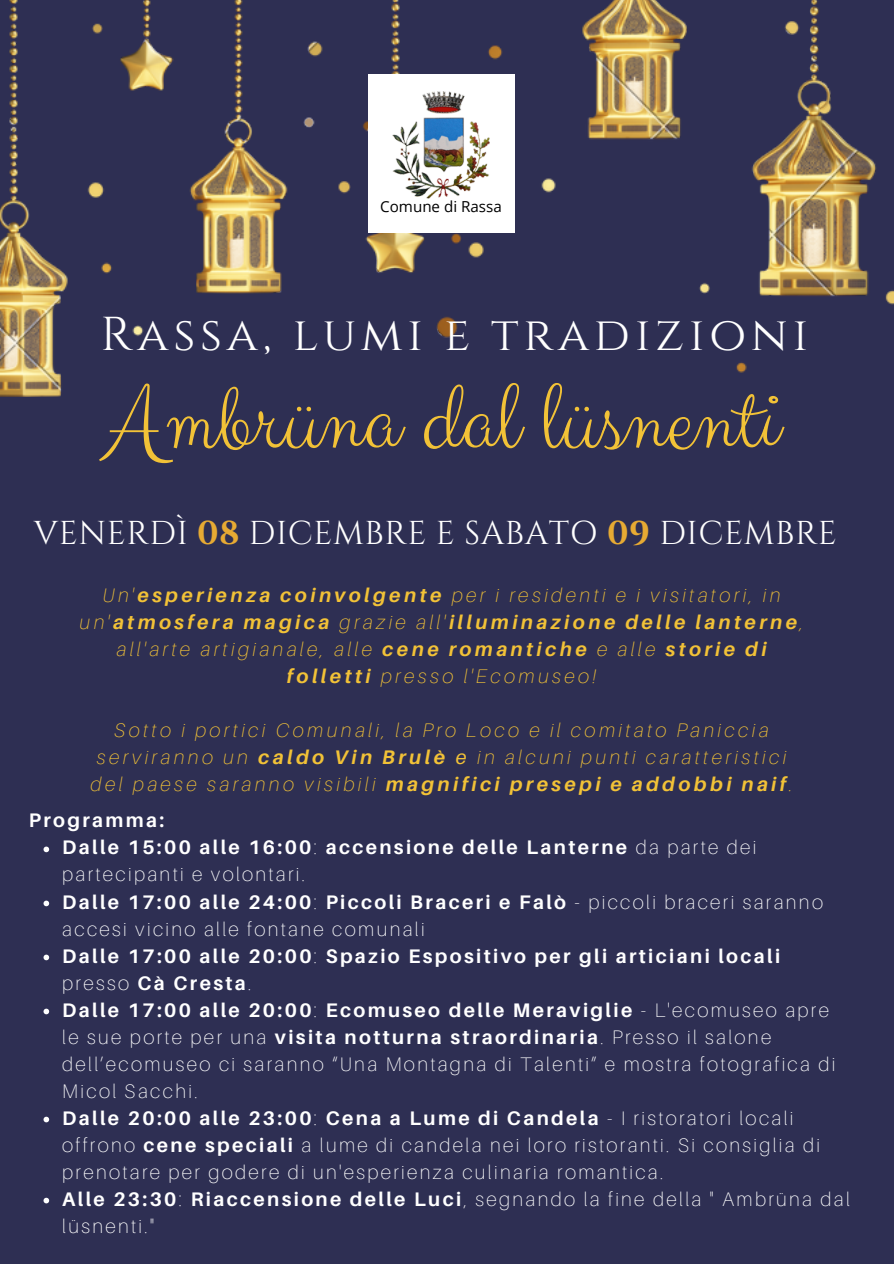
<style>
.page{position:relative;width:894px;height:1264px;background:#fff}
.page>*{position:absolute;margin:0;border:0;box-sizing:border-box;transform-origin:0 0}
.t1{font:99.75px "Clicker Script";color:#f2c237}
.t2{font:47.4px "Cinzel";letter-spacing:.1em;color:#fff}
.t3{font:33px "Cinzel";letter-spacing:.02em;color:#fff}
.t4{font:100 19.65px/27px "Aileron";letter-spacing:.12em;color:#fff}
.t5{font:italic 700 19.65px/27px "Aileron";letter-spacing:.175em;color:#f2c237;text-align:center}
.t6{font:700 19.65px/27px "Aileron";letter-spacing:.12em;color:#fff}
.t7{font:italic 100 19.65px/27px "Aileron";letter-spacing:.175em;color:#f2c237;text-align:center}
.t8{font:15.15px "Open Sans";color:#000}
.s1{font-weight:700;color:#e7aa33}
.s2{font-weight:100}
.s3{font-weight:700}
.s4{font-weight:400}
</style>
<div class="page">
<div style="left:0;top:0;width:893px;height:1263px;background:#2e2f53"></div>
<img style="left:1px;top:0;width:892px;height:396px">
<div style="left:368px;top:75px;width:146px;height:158px;background:#fff"></div>
<img style="left:392px;top:91px;width:98px;height:107px">
<svg style="left:43px;top:846px;width:6px;height:6px"></svg>
<svg style="left:43px;top:900px;width:6px;height:6px"></svg>
<svg style="left:43px;top:954px;width:6px;height:6px"></svg>
<svg style="left:43px;top:1008px;width:6px;height:6px"></svg>
<svg style="left:43px;top:1116px;width:6px;height:6px"></svg>
<svg style="left:43px;top:1197px;width:6px;height:6px"></svg>
<p class="t8" style="left:380px;top:196px;width:123px">Comune di Rassa</p>
<p class="t2" style="left:100px;top:304px;width:709px">Rassa, lumi e tradizioni</p>
<p class="t1" style="left:105px;top:358px;width:674px">Ambrüna dal lüsnenti</p>
<p class="t3" style="left:34px;top:511px;width:804px">VENERDÌ <span class="s1">08</span> DICEMBRE E SABATO <span class="s1">09</span> DICEMBRE</p>
<p class="t5" style="left:80px;top:581px;width:725px"><span class="s2">Un'</span>esperienza coinvolgente <span class="s2">per i residenti e i visitatori, in un'</span>atmosfera magica <span class="s2">grazie all'</span>illuminazione delle lanterne<span class="s2">, all'arte artigianale, alle</span> cene romantiche <span class="s2">e alle</span> storie di folletti <span class="s2">presso l'Ecomuseo!</span></p>
<p class="t7" style="left:91px;top:716px;width:703px">Sotto i portici Comunali, la Pro Loco e il comitato Paniccia serviranno un <span class="s3">caldo Vin Brulè</span> <span class="s4">e</span> in alcuni punti caratteristici del paese saranno visibili <span class="s3">magnifici presepi e addobbi naif</span>.</p>
<p class="t6" style="left:29px;top:806px;width:137px">Programma:</p>
<p class="t6" style="left:62px;top:833px;width:695px">Dalle 15:00 alle 16:00<span class="s2">:</span> accensione delle Lanterne <span class="s2">da parte dei partecipanti e volontari.</span></p>
<p class="t4" style="left:62px;top:887px;width:762px"><span class="s3">Dalle 17:00 alle 24:00</span>: <span class="s3">Piccoli Braceri e Falò</span> - piccoli braceri saranno accesi vicino alle fontane comunali</p>
<p class="t6" style="left:62px;top:941px;width:719px">Dalle 17:00 alle 20:00<span class="s2">:</span> Spazio Espositivo per gli articiani locali <span class="s2">presso</span> Cà Cresta<span class="s2">.</span></p>
<p class="t4" style="left:62px;top:995px;width:774px"><span class="s3">Dalle 17:00 alle 20:00</span>: <span class="s3">Ecomuseo delle Meraviglie</span> - L'ecomuseo apre le sue porte per una <span class="s3">visita notturna straordinaria</span>. Presso il salone dell’ecomuseo ci saranno “Una Montagna di Talenti” e mostra fotografica di Micol Sacchi.</p>
<p class="t4" style="left:62px;top:1103px;width:759px"><span class="s3">Dalle 20:00 alle 23:00</span>: <span class="s3">Cena a Lume di Candela</span> - I ristoratori locali offrono <span class="s3">cene speciali</span> a lume di candela nei loro ristoranti. Si consiglia di prenotare per godere di un'esperienza culinaria romantica.</p>
<p class="t4" style="left:62px;top:1184px;width:789px"><span class="s3">Alle 23:30</span>: <span class="s3">Riaccensione delle Luci</span>, segnando la fine della " Ambrüna dal lüsnenti."</p>
</div>
